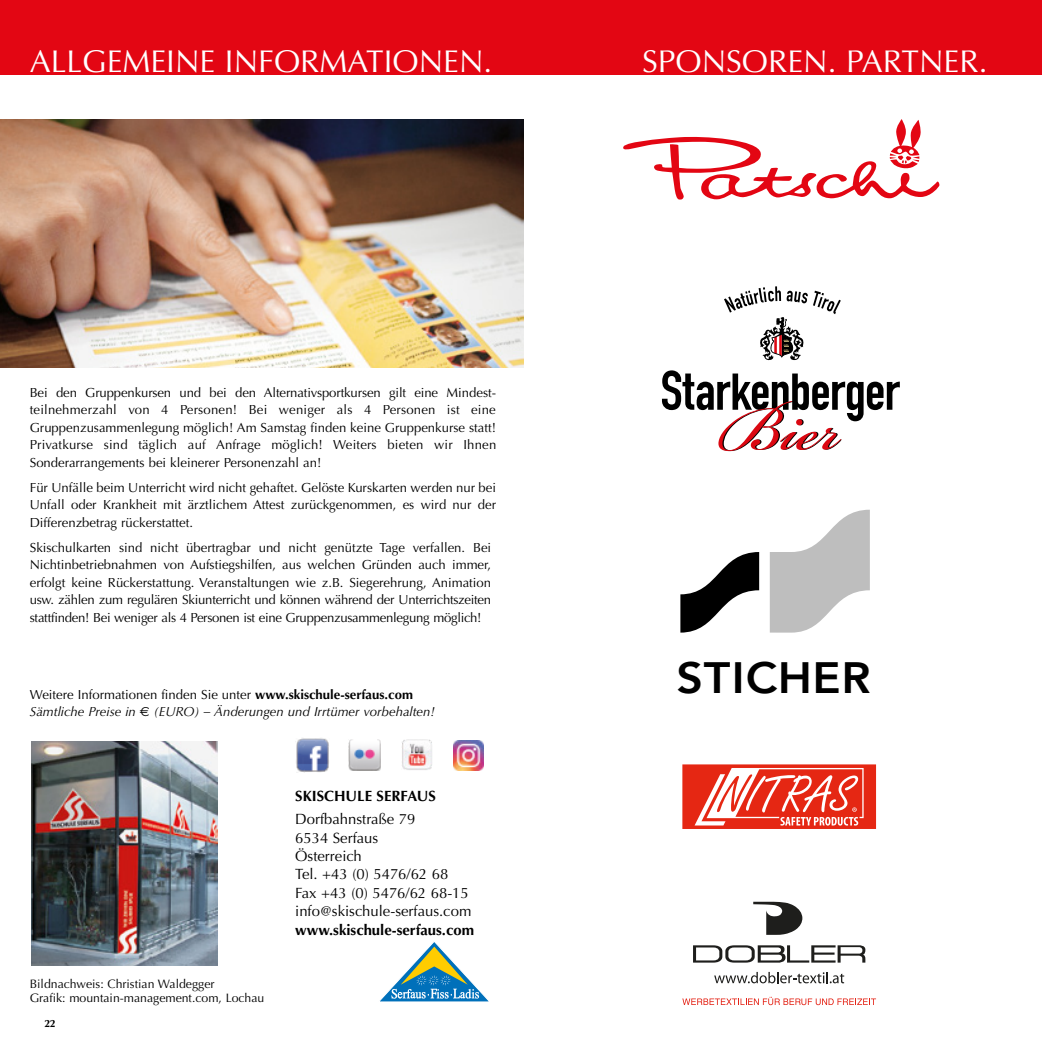
<style>
.page{position:relative;width:1042px;height:1042px;background:#fff}
.page>*{position:absolute;margin:0;border:0;box-sizing:border-box;transform-origin:0 0}
.t1{font:800 43.75px "Avenir";letter-spacing:.015em;color:#000;scale:1.06 1}
.t2{font:31.5px "Optima";color:#fff}
.t3{font:14.88px/18.4px "Optima";color:#000}
.t4{font:700 14.88px "Optima";color:#000}
.t5{font:13.12px/17.5px "Optima";color:#000}
.t6{font:italic 13.12px "Optima";color:#000}
.t7{font:12.25px/14.7px "Optima";color:#000}
.t8{font:700 10.5px "Optima";color:#000}
.s1{font-weight:700}
.s2{font-style:italic}
</style>
<div class="page">
<img style="left:0;top:119px;width:523px;height:248px">
<div style="left:0;top:0;width:1042px;height:74px;background:#e30613"></div>
<svg style="left:379px;top:942px;width:110px;height:60px"></svg>
<img style="left:31px;top:741px;width:187px;height:224px">
<img style="left:295px;top:738px;width:34px;height:34px">
<img style="left:349px;top:739px;width:31px;height:32px">
<img style="left:402px;top:739px;width:30px;height:31px">
<img style="left:454px;top:740px;width:30px;height:31px">
<svg style="left:770px;top:510px;width:100px;height:122px"></svg>
<svg style="left:680px;top:552px;width:79px;height:80px"></svg>
<svg style="left:662px;top:370px;width:238px;height:81px"></svg>
<svg style="left:724px;top:286px;width:117px;height:75px"></svg>
<svg style="left:753px;top:902px;width:49px;height:33px"></svg>
<svg style="left:693px;top:945px;width:172px;height:17px"></svg>
<svg style="left:714px;top:972px;width:130px;height:11px"></svg>
<svg style="left:682px;top:997px;width:194px;height:8px"></svg>
<svg style="left:623px;top:119px;width:316px;height:81px"></svg>
<svg style="left:682px;top:764px;width:194px;height:65px"></svg>
<h2 class="t2" style="left:30px;top:43px;width:464px">ALLGEMEINE INFORMATIONEN.</h2>
<p class="t5" style="left:30px;top:383px;width:468px">Bei den Gruppenkursen und bei den Alternativsportkursen gilt eine Mindest-- teilnehmerzahl von 4 Personen! Bei weniger als 4 Personen ist eine Gruppenzusammenlegung möglich! Am Samstag finden keine Gruppenkurse statt!<br>Privatkurse sind täglich auf Anfrage möglich! Weiters bieten wir Ihnen Sonderarrangements bei kleinerer Personenzahl an!</p>
<p class="t5" style="left:30px;top:478px;width:468px;text-align:justify">Für Unfälle beim Unterricht wird nicht gehaftet. Gelöste Kurskarten werden nur bei Unfall oder Krankheit mit ärztlichem Attest zurückgenommen, es wird nur der Differenzbetrag rückerstattet.</p>
<p class="t5" style="left:30px;top:538px;width:463px;text-align:justify">Skischulkarten sind nicht übertragbar und nicht genützte Tage verfallen. Bei Nichtinbetriebnahmen von Aufstiegshilfen, aus welchen Gründen auch immer, erfolgt keine Rückerstattung. Veranstaltungen wie z.B. Siegerehrung, Animation usw. zählen zum regulären Skiunterricht und können während der Unterrichtszeiten stattfinden! Bei weniger als 4 Personen ist eine Gruppenzusammenlegung möglich!</p>
<p class="t5" style="left:30px;top:686px;width:385px">Weitere Informationen finden Sie unter <span class="s1">www.skischule-serfaus.com<br></span><span class="s2">Sämtliche Preise in</span></p>
<p class="t6" style="left:154px;top:704px;width:283px">(EURO) – Änderungen und Irrtümer vorbehalten!</p>
<p class="t7" style="left:30px;top:976px;width:236px">Bildnachweis: Christian Waldegger<br>Grafik: mountain-management.com, Lochau</p>
<p class="t8" style="left:45px;top:1017px;width:13px">22</p>
<p class="t4" style="left:295px;top:787px;width:142px">SKISCHULE SERFAUS</p>
<p class="t3" style="left:295px;top:810px;width:178px">Dorfbahnstraße 79<br>6534 Serfaus<br>Österreich<br>Tel. +43 (0) 5476/62 68<br>Fax +43 (0) 5476/62 68-15 info@skischule-serfaus.com</p>
<p class="t4" style="left:295px;top:921px;width:180px">www.skischule-serfaus.com</p>
<h2 class="t2" style="left:642px;top:43px;width:347px">SPONSOREN. PARTNER.</h2>
<h1 class="t1" style="left:676px;top:644px;width:185px">STICHER</h1>
</div>
